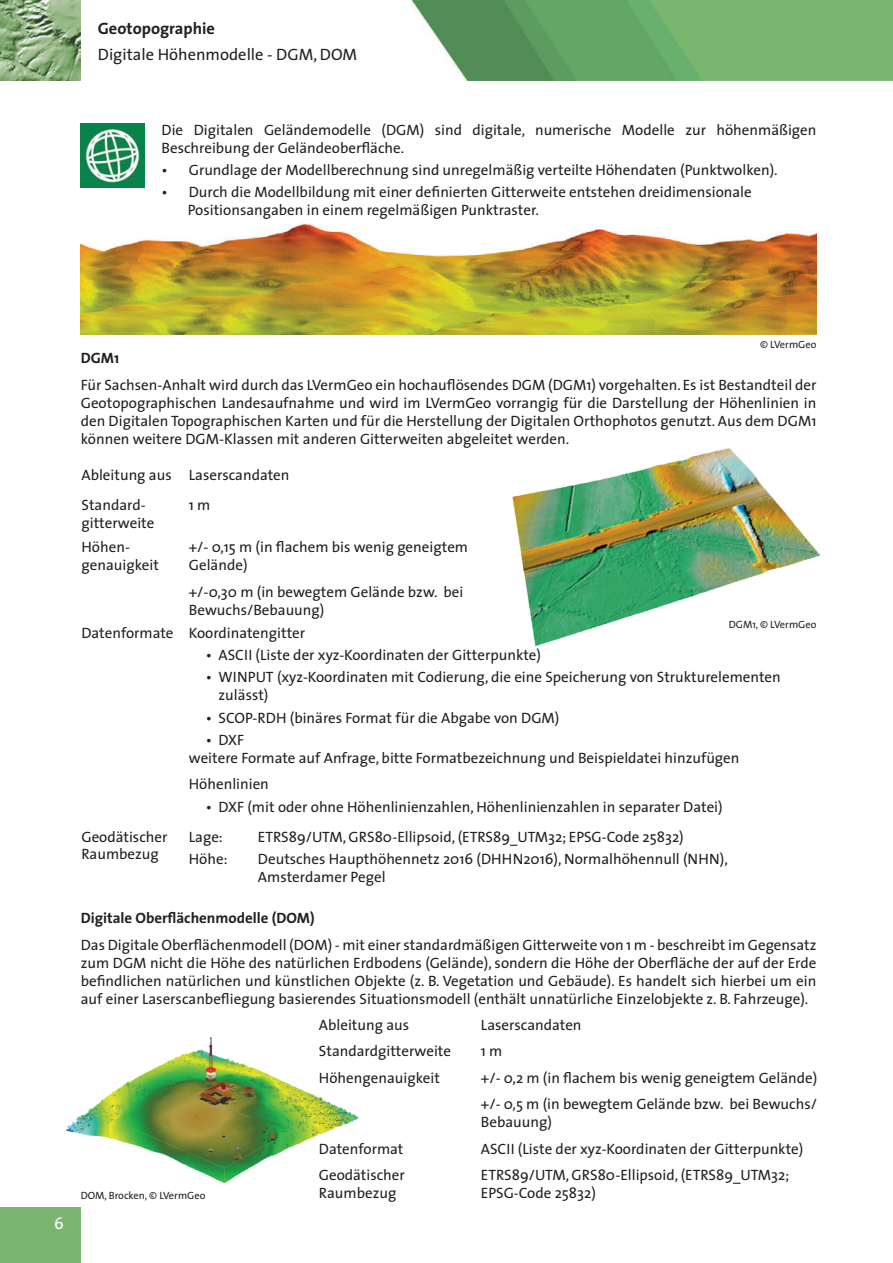
<style>
.page{position:relative;width:893px;height:1263px;background:#fff}
.page>*{position:absolute;margin:0;border:0;box-sizing:border-box;transform-origin:0 0}
.Text{font:16.5px/25.5px "The Sans";color:#231f20}
.t1{font:16.5px "The Sans";color:#fff}
.Text-2{font:15px/18px "The Sans";color:#231f20}
.Text-3{font:10.5px "The Sans";color:#231f20}
.s1{font-weight:700}
</style>
<div class="page">
<img style="left:411px;top:0;width:482px;height:81px">
<div style="left:0;top:1208px;width:81px;height:55px;background:#7ab671"></div>
<img style="left:0;top:0;width:81px;height:81px">
<img style="left:81px;top:123px;width:64px;height:64px">
<img style="left:81px;top:224px;width:735px;height:111px">
<img style="left:512px;top:448px;width:308px;height:199px">
<img style="left:67px;top:1037px;width:292px;height:146px">
<p class="Text" style="left:98px;top:16px;width:261px"><span class="s1">Geotopographie<br></span>Digitale Höhenmodelle - DGM, DOM</p>
<p class="Text-2" style="left:162px;top:121px;width:656px">Die Digitalen Geländemodelle (DGM) sind digitale, numerische Modelle zur höhenmäßigen<br>Beschreibung der Geländeoberfläche.</p>
<p class="Text-2" style="left:162px;top:161px;width:618px">• Grundlage der Modellberechnung sind unregelmäßig verteilte Höhendaten (Punktwolken).</p>
<p class="Text-2" style="left:188px;top:183px;width:565px;text-indent:-26px">• Durch die Modellbildung mit einer definierten Gitterweite entstehen dreidimensionale<br>Positionsangaben in einem regelmäßigen Punktraster.</p>
<p class="t1" style="left:54px;top:1212px;width:11px">6</p>
<p class="Text-3" style="left:760px;top:337px;width:58px">© LVermGeo</p>
<p class="Text-2" style="left:81px;top:345px;width:737px;line-height:26.5px"><span class="s1">DGM1<br></span>Für Sachsen-Anhalt wird durch das LVermGeo ein hochauflösendes DGM (DGM1) vorgehalten. Es ist Bestandteil der</p>
<p class="Text-2" style="left:81px;top:394px;width:737px;text-align:justify">Geotopographischen Landesaufnahme und wird im LVermGeo vorrangig für die Darstellung der Höhenlinien in den Digitalen Topographischen Karten und für die Herstellung der Digitalen Orthophotos genutzt. Aus dem DGM1 können weitere DGM-Klassen mit anderen Gitterweiten abgeleitet werden.</p>
<p class="Text-2" style="left:81px;top:460px;width:210px;line-height:30px">Ableitung aus Laserscandaten<br>Standard-</p>
<p class="Text-2" style="left:81px;top:514px;width:74px">gitterweite</p>
<p class="Text-2" style="left:189px;top:496px;width:23px">1 m</p>
<p class="Text-2" style="left:81px;top:538px;width:79px">Höhen&shy;genauigkeit</p>
<p class="Text-2" style="left:189px;top:538px;width:281px">+/- 0,15 m (in flachem bis wenig geneigtem<br>Gelände)</p>
<p class="Text-2" style="left:189px;top:583px;width:276px">+/-0,30 m (in bewegtem Gelände bzw. bei<br>Bewuchs/Bebauung)</p>
<p class="Text-2" style="left:81px;top:624px;width:225px">Datenformate Koordinatengitter</p>
<p class="Text-2" style="left:206px;top:646px;width:337px">• ASCII (Liste der xyz-Koordinaten der Gitterpunkte)</p>
<p class="Text-2" style="left:219px;top:668px;width:564px;text-indent:-13px">• WINPUT (xyz-Koordinaten mit Codierung, die eine Speicherung von Strukturelementen zulässt)</p>
<p class="Text-2" style="left:206px;top:709px;width:355px">• SCOP-RDH (binäres Format für die Abgabe von DGM)</p>
<p class="Text-2" style="left:189px;top:731px;width:552px;text-indent:17px">• DXF<br>weitere Formate auf Anfrage, bitte Formatbezeichnung und Beispieldatei hinzufügen</p>
<p class="Text-2" style="left:189px;top:775px;width:82px">Höhenlinien</p>
<p class="Text-2" style="left:206px;top:798px;width:518px">• DXF (mit oder ohne Höhenlinienzahlen, Höhenlinienzahlen in separater Datei)</p>
<p class="Text-2" style="left:81px;top:829px;width:87px;line-height:16.5px">Geodätischer<br>Raumbezug</p>
<p class="Text-2" style="left:189px;top:826px;width:40px;line-height:22.2px">Lage:<br>Höhe:</p>
<p class="Text-2" style="left:258px;top:826px;width:471px;line-height:22.2px">ETRS89/UTM, GRS80-Ellipsoid, (ETRS89_UTM32; EPSG-Code 25832)<br>Deutsches Haupthöhennetz 2016 (DHHN2016), Normalhöhennull (NHN),</p>
<p class="Text-2" style="left:258px;top:868px;width:129px">Amsterdamer Pegel</p>
<p class="Text-3" style="left:729px;top:618px;width:89px">DGM1, © LVermGeo</p>
<p class="Text-2" style="left:81px;top:905px;width:737px;line-height:26.5px"><span class="s1">Digitale Oberflächenmodelle (DOM)<br></span>Das Digitale Oberflächenmodell (DOM) - mit einer standardmäßigen Gitterweite von 1 m - beschreibt im Gegensatz</p>
<p class="Text-2" style="left:81px;top:954px;width:737px;text-align:justify">zum DGM nicht die Höhe des natürlichen Erdbodens (Gelände), sondern die Höhe der Oberfläche der auf der Erde befindlichen natürlichen und künstlichen Objekte (z. B. Vegetation und Gebäude). Es handelt sich hierbei um ein auf einer Laserscanbefliegung basierendes Situationsmodell (enthält unnatürliche Einzelobjekte z. B. Fahrzeuge).</p>
<p class="Text-2" style="left:319px;top:1015px;width:92px">Ableitung aus</p>
<p class="Text-2" style="left:481px;top:1015px;width:102px">Laserscandaten</p>
<p class="Text-2" style="left:319px;top:1042px;width:134px">Standardgitterweite</p>
<p class="Text-2" style="left:481px;top:1042px;width:23px">1 m</p>
<p class="Text-2" style="left:319px;top:1068px;width:122px">Höhengenauigkeit</p>
<p class="Text-2" style="left:481px;top:1068px;width:338px">+/- 0,2 m (in flachem bis wenig geneigtem Gelände)</p>
<p class="Text-2" style="left:481px;top:1095px;width:338px">+/- 0,5 m (in bewegtem Gelände bzw. bei Bewuchs/<br>Bebauung)</p>
<p class="Text-2" style="left:319px;top:1139px;width:86px">Datenformat</p>
<p class="Text-2" style="left:481px;top:1139px;width:324px">ASCII (Liste der xyz-Koordinaten der Gitterpunkte)</p>
<p class="Text-2" style="left:319px;top:1166px;width:87px">Geodätischer</p>
<p class="Text-2" style="left:481px;top:1166px;width:310px">ETRS89/UTM, GRS80-Ellipsoid, (ETRS89_UTM32;</p>
<p class="Text-3" style="left:81px;top:1189px;width:126px">DOM, Brocken, © LVermGeo</p>
<p class="Text-2" style="left:319px;top:1184px;width:79px">Raumbezug</p>
<p class="Text-2" style="left:481px;top:1184px;width:116px">EPSG-Code 25832)</p>
</div>
